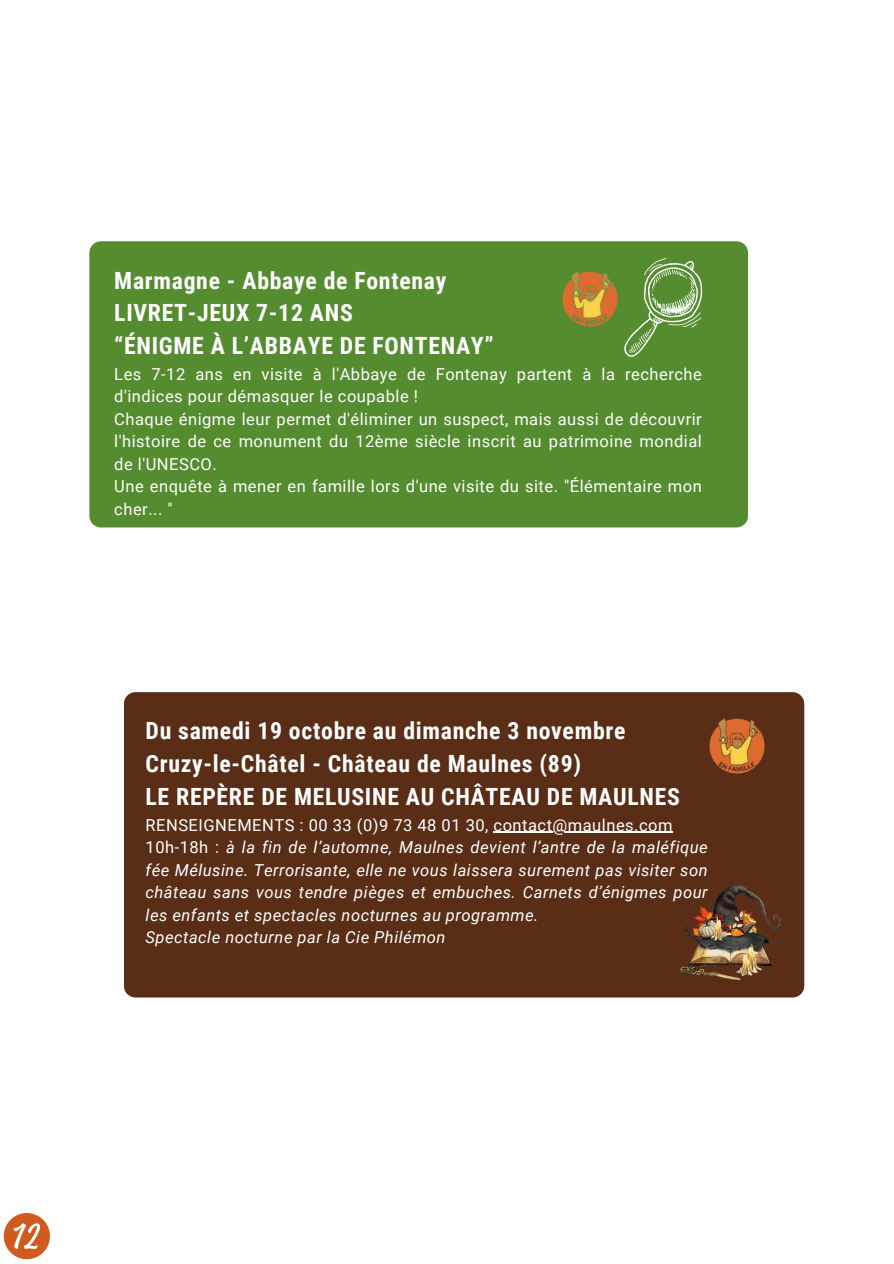
<style>
.page{position:relative;width:894px;height:1264px;background:#fff}
.page>*{position:absolute;margin:0;border:0;box-sizing:border-box;transform-origin:0 0}
.t1{font:700 23.7px/32.7px "Roboto Condensed";letter-spacing:.03em;color:#fff}
.t2{font:16.5px/22.5px "Roboto";letter-spacing:.03em;color:#fff}
.t3{font:italic 16.5px/22.5px "Roboto";letter-spacing:.03em;color:#fff}
.s1{font-style:normal}
</style>
<div class="page">
<div style="left:89px;top:241px;width:658px;height:286px;background:#548c2f;border-radius:12px"></div>
<svg style="left:624px;top:258px;width:78px;height:99px"></svg>
<img style="left:562px;top:271px;width:55px;height:55px">
<svg style="left:4px;top:1213px;width:46px;height:46px"></svg>
<div style="left:124px;top:692px;width:679px;height:305px;background:#592d16;border-radius:12px"></div>
<hr style="left:493px;top:831px;width:180px;height:1px;background:#fff">
<img style="left:709px;top:718px;width:55px;height:55px">
<img style="left:680px;top:885px;width:100px;height:94px">
<p class="t1" style="left:114px;top:264px;width:381px">Marmagne - Abbaye de Fontenay<br>LIVRET-JEUX 7-12 ANS<br>“ÉNIGME À L’ABBAYE DE FONTENAY”</p>
<p class="t2" style="left:114px;top:363px;width:589px">Les 7-12 ans en visite à l'Abbaye de Fontenay partent à la recherche d'indices pour démasquer le coupable !<br>Chaque énigme leur permet d'éliminer un suspect, mais aussi de découvrir l'histoire de ce monument du 12ème siècle inscrit au patrimoine mondial de l'UNESCO.<br>Une enquête à mener en famille lors d'une visite du site. "Élémentaire mon cher... "</p>
<p class="t1" style="left:145px;top:715px;width:535px">Du samedi 19 octobre au dimanche 3 novembre<br>Cruzy-le-Châtel - Château de Maulnes (89)<br>LE REPÈRE DE MELUSINE AU CHÂTEAU DE MAULNES</p>
<p class="t2" style="left:145px;top:813px;width:528px">RENSEIGNEMENTS : 00 33 (0)9 73 48 01 30, contact@maulnes.com</p>
<h1 class="t3" style="left:145px;top:836px;width:563px"><span class="s1">10h-18h :</span> à la fin de l’automne, Maulnes devient l’antre de la maléfique fée Mélusine. Terrorisante, elle ne vous laissera surement pas visiter son château sans vous tendre pièges et embuches. Carnets d’énigmes pour les enfants et spectacles nocturnes au programme.<br>Spectacle nocturne par la Cie Philémon</h1>
</div>
